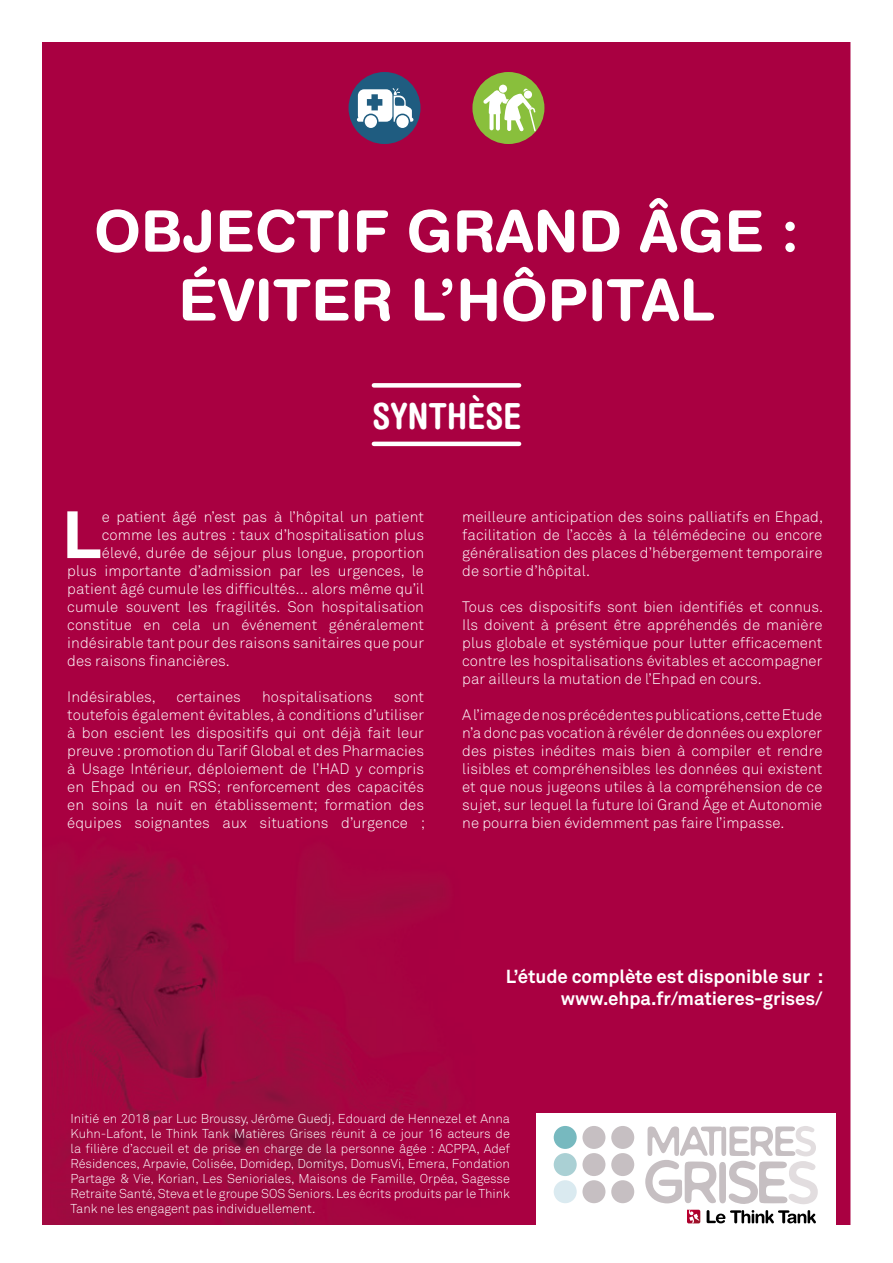
<style>
.page{position:relative;width:893px;height:1263px;background:#fff}
.page>*{position:absolute;margin:0;border:0;box-sizing:border-box;transform-origin:0 0}
.t1{font:700 65.4px "Helvetica Neue";color:#fff}
.t2{font:700 57.3px/68.8px "Helvetica Rounded LT";color:#fff;text-align:center}
.t3{font:700 condensed 36px "Helvetica Rounded LT";color:#fff}
.t4{font:700 18.6px/21.5px "Akkurat Pro";letter-spacing:-.005em;color:#fff;text-align:right}
.t5{font:15px/18px "Akkurat Light Pro";letter-spacing:.005em;color:#fff;text-align:justify}
.t6{font:12.75px/15px "Akkurat Light Pro";letter-spacing:-.005em;color:#fff;text-align:justify}
</style>
<div class="page">
<img style="left:43px;top:43px;width:807px;height:1182px">
<hr style="left:374px;top:442px;width:145px;height:4px;background:#fff">
<div style="left:374px;top:383px;width:145px;height:5px;background:#fff"></div>
<div style="left:536px;top:1113px;width:299px;height:150px;background:#fff"></div>
<svg style="left:687px;top:1210px;width:13px;height:13px"></svg>
<svg style="left:707px;top:1210px;width:109px;height:13px"></svg>
<svg style="left:645px;top:1126px;width:173px;height:78px"></svg>
<div style="left:611px;top:1126px;width:23px;height:23px;background:#c6bfc2;border-radius:50%"></div>
<div style="left:611px;top:1153px;width:23px;height:23px;background:#c6bfc2;border-radius:50%"></div>
<div style="left:611px;top:1180px;width:23px;height:23px;background:#c6bfc2;border-radius:50%"></div>
<div style="left:582px;top:1126px;width:23px;height:23px;background:#c6bfc2;border-radius:50%"></div>
<div style="left:582px;top:1153px;width:23px;height:23px;background:#c6bfc2;border-radius:50%"></div>
<div style="left:582px;top:1180px;width:23px;height:23px;background:#c6bfc2;border-radius:50%"></div>
<div style="left:554px;top:1126px;width:23px;height:23px;background:#77b9bf;border-radius:50%"></div>
<div style="left:554px;top:1153px;width:23px;height:23px;background:#aad0d4;border-radius:50%"></div>
<div style="left:554px;top:1180px;width:23px;height:23px;background:#daeaf0;border-radius:50%"></div>
<div style="left:348px;top:72px;width:72px;height:72px;background:#1f5c80;border-radius:50%"></div>
<div style="left:472px;top:72px;width:72px;height:72px;background:#89bf3c;border-radius:50%"></div>
<div style="left:365px;top:115px;width:12px;height:13px;background:#fff;border-radius:50%"></div>
<div style="left:396px;top:115px;width:13px;height:13px;background:#fff;border-radius:50%"></div>
<svg style="left:357px;top:88px;width:56px;height:34px"></svg>
<svg style="left:483px;top:89px;width:53px;height:42px"></svg>
<div style="left:499px;top:85px;width:8px;height:8px;background:#fff;border-radius:50%"></div>
<h2 class="t2" style="left:94px;top:196px;width:706px">OBJECTIF GRAND ÂGE :<br>ÉVITER L’HÔPITAL</h2>
<h3 class="t3" style="left:373px;top:394px;width:150px">SYNTHÈSE</h3>
<h1 class="t1" style="left:63px;top:483px;width:40px">L</h1>
<p class="t5" style="left:102px;top:508px;width:324px">e patient âgé n’est pas à l’hôpital un patient</p>
<p class="t5" style="left:102px;top:526px;width:324px">comme les autres : taux d’hospitalisation plus</p>
<p class="t5" style="left:102px;top:544px;width:324px">élevé, durée de séjour plus longue, proportion</p>
<p class="t5" style="left:67px;top:562px;width:358px">plus importante d’admission par les urgences, le</p>
<p class="t5" style="left:67px;top:580px;width:358px">patient âgé cumule les difficultés… alors même qu’il</p>
<p class="t5" style="left:67px;top:598px;width:358px">cumule souvent les fragilités. Son hospitalisation</p>
<p class="t5" style="left:67px;top:616px;width:358px">constitue en cela un événement généralement</p>
<p class="t5" style="left:67px;top:634px;width:358px">indésirable tant pour des raisons sanitaires que pour</p>
<p class="t5" style="left:67px;top:652px;width:164px">des raisons financières.</p>
<p class="t5" style="left:67px;top:688px;width:90px">Indésirables,</p>
<p class="t5" style="left:176px;top:688px;width:66px">certaines</p>
<p class="t5" style="left:262px;top:688px;width:112px">hospitalisations</p>
<p class="t5" style="left:67px;top:688px;width:359px;text-indent:326px">sont toutefois également évitables, à conditions d’utiliser à bon escient les dispositifs qui ont déjà fait leur preuve : promotion du Tarif Global et des Pharmacies à Usage Intérieur, déploiement de l’HAD y compris en Ehpad ou en RSS; renforcement des capacités en soins la nuit en établissement; formation des équipes soignantes aux situations d’urgence ;</p>
<p class="t5" style="left:462px;top:508px;width:362px">meilleure anticipation des soins palliatifs en Ehpad, facilitation de l’accès à la télémédecine ou encore généralisation des places d’hébergement temporaire de sortie d’hôpital.</p>
<p class="t5" style="left:462px;top:598px;width:362px">Tous ces dispositifs sont bien identifiés et connus.<br>Ils doivent à présent être appréhendés de manière plus globale et systémique pour lutter efficacement contre les hospitalisations évitables et accompagner par ailleurs la mutation de l’Ehpad en cours.</p>
<p class="t5" style="left:462px;top:706px;width:362px">A l’image de nos précédentes publications, cette Etude n’a donc pas vocation à révéler de données ou explorer des pistes inédites mais bien à compiler et rendre lisibles et compréhensibles les données qui existent et que nous jugeons utiles à la compréhension de ce sujet, sur lequel la future loi Grand Âge et Autonomie ne pourra bien évidemment pas faire l’impasse.</p>
<p class="t4" style="left:506px;top:966px;width:319px">L’étude complète est disponible sur : www.ehpa.fr/matieres-grises/</p>
<p class="t6" style="left:71px;top:1111px;width:441px">Initié en 2018 par Luc Broussy, Jérôme Guedj, Edouard de Hennezel et Anna Kuhn-Lafont, le Think Tank Matières Grises réunit à ce jour 16 acteurs de la filière d’accueil et de prise en charge de la personne âgée : ACPPA, Adef Résidences, Arpavie, Colisée, Domidep, Domitys, DomusVi, Emera, Fondation Partage &amp; Vie, Korian, Les Senioriales, Maisons de Famille, Orpéa, Sagesse Retraite Santé, Steva et le groupe SOS Seniors. Les écrits produits par le Think Tank ne les engagent pas individuellement.</p>
</div>
